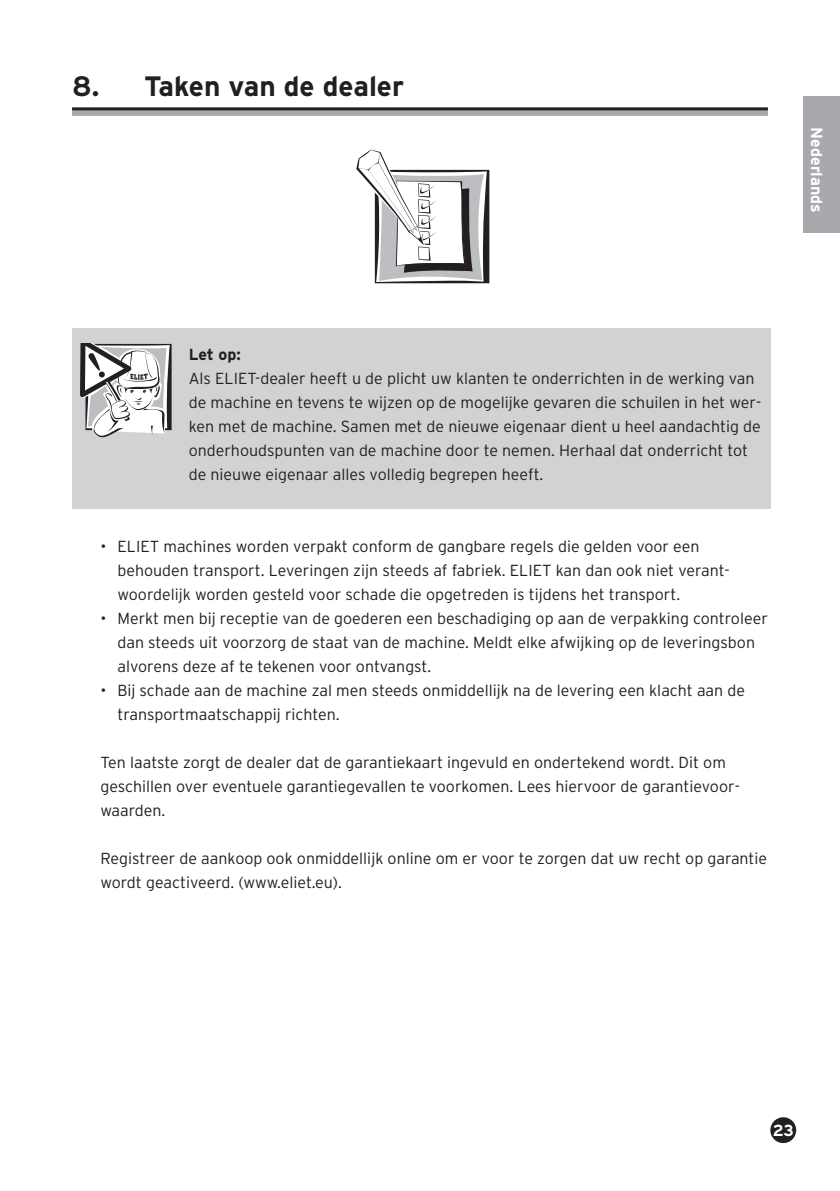
<style>
.page{position:relative;width:840px;height:1191px;background:#fff}
.page>*{position:absolute;margin:0;border:0;box-sizing:border-box;transform-origin:0 0}
.t1{font:700 28px "Interstate";color:#231f20}
.t2{font:300 16px/24px "Interstate";color:#231f20}
.t3{font:700 16px "Interstate";color:#fff}
.t4{font:700 16px "Interstate";color:#231f20}
</style>
<div class="page">
<div style="left:803px;top:96px;width:36px;height:136px;background:#a8a9ad"></div>
<div style="left:770px;top:1118px;width:24px;height:24px;background:#231f20;border-radius:50%"></div>
<div style="left:769px;top:1117px;width:26px;height:26px;border:2px solid #231f20;border-radius:50%"></div>
<svg style="left:356px;top:149px;width:133px;height:134px"></svg>
<div style="left:72px;top:329px;width:697px;height:180px;background:#d1d2d4"></div>
<svg style="left:80px;top:343px;width:91px;height:94px;background:#c0bfc0"></svg>
<div style="left:72px;top:110px;width:695px;height:6px;background:#a8a9ad"></div>
<hr style="left:72px;top:107px;width:695px;height:3px;background:#231f20">
<h1 class="t1" style="left:72px;top:69px;width:333px">8. Taken van de dealer</h1>
<p class="t3" style="left:826px;top:127px;width:87px;rotate:90deg">Nederlands</p>
<p class="t4" style="left:189px;top:345px;width:54px">Let op:</p>
<p class="t2" style="left:189px;top:366px;width:573px">Als ELIET-dealer heeft u de plicht uw klanten te onderrichten in de werking van de machine en tevens te wijzen op de mogelijke gevaren die schuilen in het wer&shy;ken met de machine. Samen met de nieuwe eigenaar dient u heel aandachtig de onderhoudspunten van de machine door te nemen. Herhaal dat onderricht tot de nieuwe eigenaar alles volledig begrepen heeft.</p>
<p class="t2" style="left:117px;top:534px;width:613px;text-indent:-17px">• ELIET machines worden verpakt conform de gangbare regels die gelden voor een behouden transport. Leveringen zijn steeds af fabriek. ELIET kan dan ook niet verant&shy;woordelijk worden gesteld voor schade die opgetreden is tijdens het transport.</p>
<p class="t2" style="left:117px;top:606px;width:651px;text-indent:-17px">• Merkt men bij receptie van de goederen een beschadiging op aan de verpakking controleer dan steeds uit voorzorg de staat van de machine. Meldt elke afwijking op de leveringsbon alvorens deze af te tekenen voor ontvangst.</p>
<p class="t2" style="left:117px;top:678px;width:628px;text-indent:-17px">• Bij schade aan de machine zal men steeds onmiddellijk na de levering een klacht aan de transportmaatschappij richten.</p>
<p class="t2" style="left:100px;top:750px;width:640px">Ten laatste zorgt de dealer dat de garantiekaart ingevuld en ondertekend wordt. Dit om geschillen over eventuele garantiegevallen te voorkomen. Lees hiervoor de garantievoor&shy;waarden.</p>
<p class="t2" style="left:100px;top:846px;width:668px">Registreer de aankoop ook onmiddellijk online om er voor te zorgen dat uw recht op garantie wordt geactiveerd. (www.eliet.eu).</p>
<p class="t3" style="left:772px;top:1120px;width:22px">23</p>
</div>
